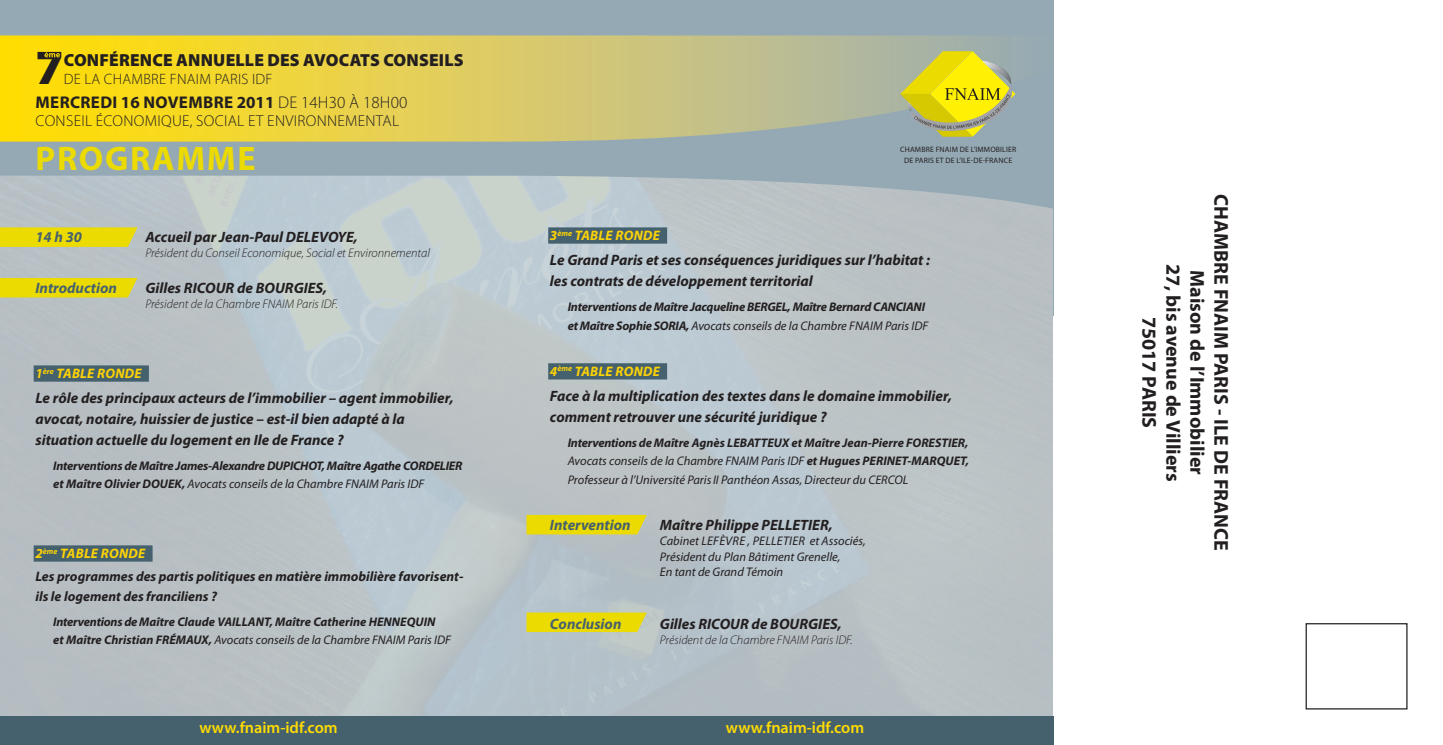
<style>
.page{position:relative;width:1443px;height:745px;background:#fff}
.page>*{position:absolute;margin:0;border:0;box-sizing:border-box;transform-origin:0 0}
.t1{font:900 49.25px "Myriad Pro";color:#231f20}
.t2{font:700 34.12px "Myriad Pro";letter-spacing:.05em;color:#ebdb01}
.t3{font:700 20px/24px "Myriad Pro";color:#231f20;text-align:center}
.t4{font:900 17.5px "Myriad Pro";letter-spacing:.01em;color:#231f20}
.t5{font:700 17px "Myriad Pro";letter-spacing:.02em;color:#231f20}
.t6{font:300 17px "Myriad Pro";letter-spacing:.01em;color:#231f20}
.t7{font:600 16.25px "Myriad Pro";color:#ffdc01}
.t8{font:300 15.75px "Myriad Pro";letter-spacing:.02em;color:#231f20}
.t9{font:italic 700 15px/21.1px "Myriad Pro";color:#231f20}
.t10{font:italic 700 15px "Myriad Pro";color:#46616e}
.t11{font:300 15px "Myriad Pro";letter-spacing:.02em;color:#231f20}
.t12{font:italic 700 13.75px/23.1px "Myriad Pro";color:#231f20}
.t13{font:italic 700 13.75px "Myriad Pro";letter-spacing:.02em;color:#fed304}
.t14{font:italic 12.5px/18.1px "Myriad Pro";color:#231f20}
.t15{font:italic 700 12.5px/18.1px "Myriad Pro";letter-spacing:-.02em;color:#231f20}
.t16{font:italic 300 12.5px "Myriad Pro";color:#231f20}
.t17{font:italic 700 12.5px "Myriad Pro";color:#231f20}
.t18{font:7.75px/11.1px "Myriad Pro";letter-spacing:.025em;color:#231f20}
.s1{font-weight:700}
.s2{color:#fed304}
.s3{font-weight:400}
</style>
<div class="page">
<div style="left:0;top:0;width:1052px;height:315px;background:#95a9b4"></div>
<img style="left:0;top:175px;width:1052px;height:541px">
<svg style="left:0;top:35px;width:974px;height:106px;background:#daca5a"></svg>
<div style="left:34px;top:365px;width:115px;height:16px;background:#46616e"></div>
<div style="left:34px;top:545px;width:119px;height:16px;background:#46616e"></div>
<div style="left:1305px;top:622px;width:102px;height:87px;border:1px solid #231f20"></div>
<svg style="left:899px;top:51px;width:117px;height:86px"></svg>
<div style="left:0;top:278px;width:137px;height:19px;background:#ebdb01"></div>
<svg style="left:0;top:227px;width:137px;height:20px;background:#e8d90b"></svg>
<svg style="left:517px;top:612px;width:129px;height:19px;background:#e4d81a"></svg>
<svg style="left:517px;top:514px;width:129px;height:20px;background:#e3d71d"></svg>
<div style="left:548px;top:227px;width:119px;height:16px;background:#46616e"></div>
<div style="left:548px;top:363px;width:119px;height:16px;background:#46616e"></div>
<svg style="left:44px;top:51px;width:16px;height:6px"></svg>
<div style="left:0;top:716px;width:1052px;height:28px;background:#46616e"></div>
<h1 class="t1" style="left:35px;top:34px;width:30px">7</h1>
<p class="t4" style="left:64px;top:49px;width:23px">CONF</p>
<p class="t4" style="left:109px;top:49px;width:92px">éRENCE ANNU</p>
<p class="t4" style="left:226px;top:49px;width:20px">ELLe</p>
<p class="t4" style="left:267px;top:49px;width:139px">DES AVOCATS CONS</p>
<p class="t4" style="left:429px;top:49px;width:26px">EILS</p>
<p class="t11" style="left:64px;top:70px;width:165px">DE LA CHAMBRE FNAIM PARIS</p>
<p class="t11" style="left:252px;top:70px;width:22px">IDF</p>
<p class="t5" style="left:36px;top:91px;width:120px">MERCREDI 16 NOVEMBRE</p>
<p class="t6" style="left:237px;top:92px;width:172px"><span class="s1">2011</span> DE 14H30 À 18H00</p>
<p class="t8" style="left:36px;top:111px;width:18px">CONSEIL</p>
<p class="t8" style="left:96px;top:111px;width:18px">ÉCONOMI</p>
<p class="t8" style="left:161px;top:111px;width:44px">QUE, SOCIAL</p>
<p class="t8" style="left:248px;top:111px;width:56px">ETENVIRONNEMENTAL</p>
<h2 class="t2" style="left:35px;top:137px;width:222px">PROGRAMME</h2>
<p class="t10" style="left:35px;top:227px;width:48px">14 h 30</p>
<p class="t9" style="left:145px;top:226px;width:150px">Accueil par Jean-Paul DELE</p>
<p class="t9" style="left:319px;top:226px;width:40px">VOYE,</p>
<p class="t16" style="left:145px;top:246px;width:286px">Président du Conseil Economique, Social et Environnemental</p>
<p class="t10" style="left:35px;top:278px;width:83px">Introduction</p>
<p class="t9" style="left:145px;top:277px;width:183px">Gilles RICOUR de BO URGIES,</p>
<p class="t16" style="left:145px;top:296px;width:194px">Président de la Chambre FNAIM Paris IDF.</p>
<p class="t13" style="left:35px;top:364px;width:108px">1<sup>ère</sup> table ronde</p>
<p class="t9" style="left:35px;top:386px;width:419px">Le rôle des principaux acteurs de l’immobilier – agent immobilier, avocat, notaire, huissier de justice – est-il bien adapté à la situation actuelle du logement en Ile de France ?</p>
<p class="t15" style="left:53px;top:456px;width:365px">Interventions de Maître James-Alexandre DUPICHOT, Maître Agathe CORDEL</p>
<p class="t15" style="left:445px;top:456px;width:11px">IER</p>
<p class="t14" style="left:53px;top:474px;width:372px"><span class="s1">et Maître Olivier DO UEK,</span> Avocats conseils de la Chambre FNAIM Paris IDF</p>
<p class="t12" style="left:35px;top:541px;width:429px"><span class="s2">2</span><sup>ème</sup> <span class="s2">table ronde<br></span>Les programmes des partis politiques en matière immobilière favorisent-</p>
<p class="t12" style="left:35px;top:584px;width:183px">ils le logement des franciliens ?</p>
<p class="t17" style="left:53px;top:613px;width:191px">Interventions de Maître Claude VAILLANT</p>
<p class="t17" style="left:270px;top:613px;width:116px">, Maître Catherine HENNE</p>
<p class="t14" style="left:53px;top:612px;width:399px;text-indent:353px"><span class="s1">QUIN<br>et Maître Christian FRÉMAUX,</span> Avocats conseils de la Chambre FNAIM Paris IDF</p>
<p class="t18" style="left:900px;top:144px;width:41px">CHAMBRE FNAIM</p>
<p class="t18" style="left:959px;top:144px;width:22px">DE L’IMM</p>
<p class="t18" style="left:904px;top:144px;width:114px;text-indent:86px">OBILIER<br>DE PARIS ET DE L’ILE-DE-FRANC</p>
<p class="t18" style="left:1008px;top:155px;width:5px">E</p>
<p class="t13" style="left:550px;top:226px;width:111px">3<sup>ème</sup> table ronde</p>
<p class="t9" style="left:550px;top:248px;width:381px">Le Grand Paris et ses conséquences juridiques sur l’habitat : les contrats de développement territorial</p>
<p class="t15" style="left:567px;top:297px;width:362px">Interventions de Maître Jacqueline BER GEL, Maître Bernard CANCIANI et Maître Sophie SORIA, <span class="s3">Avocats conseils de la Chambre FNAIM Paris IDF</span></p>
<p class="t13" style="left:550px;top:362px;width:111px">4<sup>ème</sup> table ronde</p>
<p class="t9" style="left:550px;top:384px;width:403px">Face à la multiplication des textes dans le domaine immobilier, comment retrouver une sécurité juridique ?</p>
<p class="t17" style="left:567px;top:434px;width:168px">Interventions de Maître Agnès LEBATTE</p>
<p class="t14" style="left:567px;top:433px;width:403px;text-align:justify;text-indent:206px"><span class="s1">UX et Maître Jean-Pierre FORESTIER, </span>Avocats conseils de la Chambre FNAIM Paris IDF <span class="s1">et Hugues PERINET-MAR QUET, </span>Professeur à l’Université ParisII Panthéon Assas, Directeur du CERCOL</p>
<p class="t10" style="left:550px;top:514px;width:82px">Intervention</p>
<p class="t9" style="left:660px;top:513px;width:119px">Maître Philippe PELLET</p>
<p class="t9" style="left:808px;top:513px;width:26px">IER,</p>
<p class="t14" style="left:659px;top:531px;width:107px">Cabinet lefèvre , Pelle</p>
<p class="t14" style="left:659px;top:531px;width:207px;line-height:16.5px;text-indent:123px">tier et Associés,<br>Président du Plan Bâtiment Grenelle,</p>
<p class="t14" style="left:659px;top:562px;width:125px">En tant de Grand Témoin</p>
<p class="t10" style="left:550px;top:613px;width:73px">Conclusion</p>
<p class="t9" style="left:660px;top:612px;width:183px">Gilles RICOUR de BO URGIES,</p>
<p class="t16" style="left:659px;top:631px;width:194px">Président de la Chambre FNAIM Paris IDF.</p>
<p class="t7" style="left:199px;top:717px;width:140px">www.fnaim-idf.com</p>
<p class="t7" style="left:726px;top:717px;width:140px">www.fnaim-idf.com</p>
<h3 class="t3" style="left:1233px;top:194px;width:358px;rotate:90deg">CHAMBRE FNAIM PARIS - ILE DE FRANCE<br>MAISON DE L’IMMOBILIER<br>27, BIS AVENUE DE VILLIERS<br>75017 PARIS</h3>
</div>
